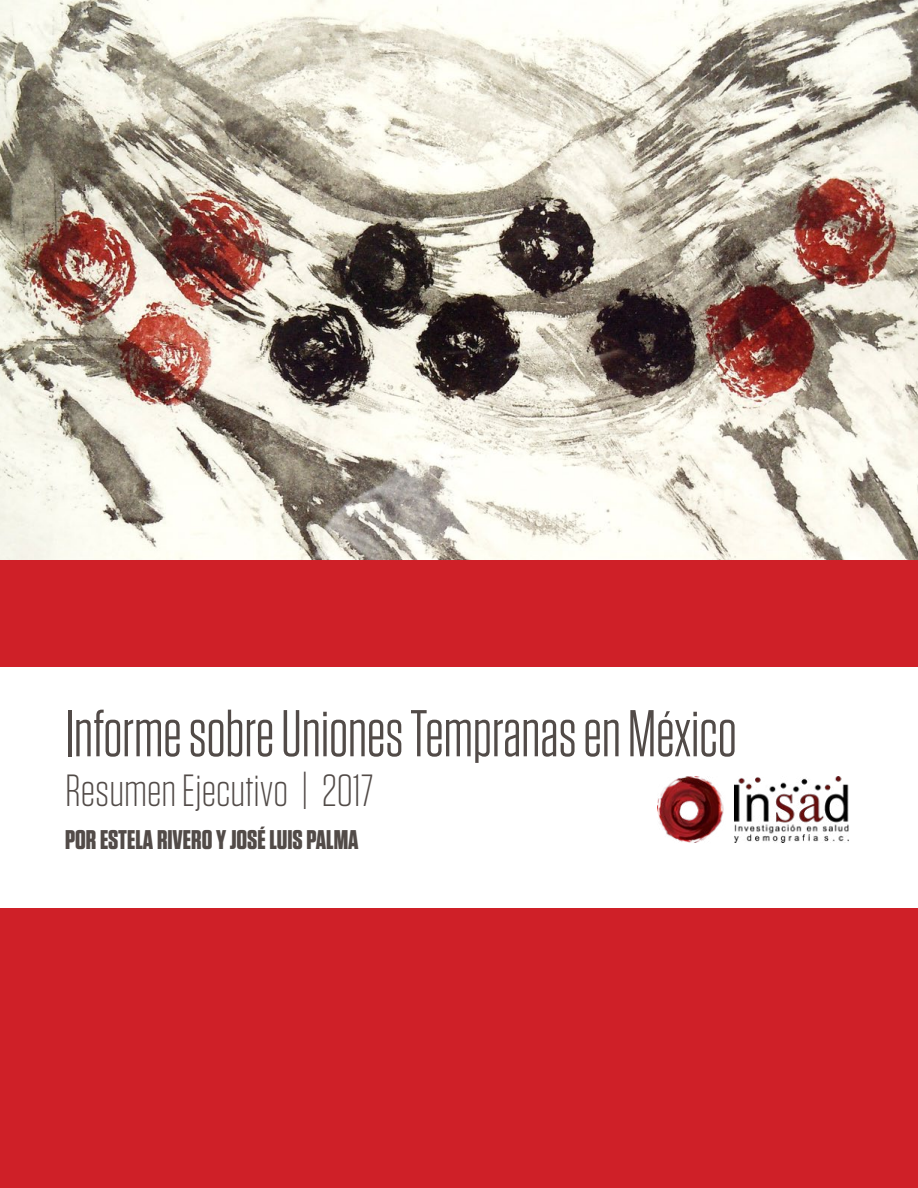
<style>
.page{position:relative;width:918px;height:1188px;background:#fff}
.page>*{position:absolute;margin:0;border:0;box-sizing:border-box;transform-origin:0 0}
.t1{font:66px "Tungsten Narrow";color:#524b48}
.t2{font:300 45px "Tungsten";color:#524b48}
.t3{font:700 27px "Tungsten";color:#524b48}
</style>
<div class="page">
<div style="left:0;top:540px;width:918px;height:126px;background:#cf2028"></div>
<div style="left:0;top:909px;width:918px;height:279px;background:#cf2028"></div>
<img style="left:0;top:0;width:918px;height:560px">
<img style="left:658px;top:776px;width:191px;height:67px">
<p class="t1" style="left:65px;top:701px;width:673px">Informe sobre Uniones Tempranas en México</p>
<p class="t2" style="left:65px;top:767px;width:310px">Resumen Ejecutivo | 2017</p>
<p class="t3" style="left:65px;top:825px;width:295px">POR ESTELA RIVERO Y JOSÉ LUIS PALMA</p>
</div>
